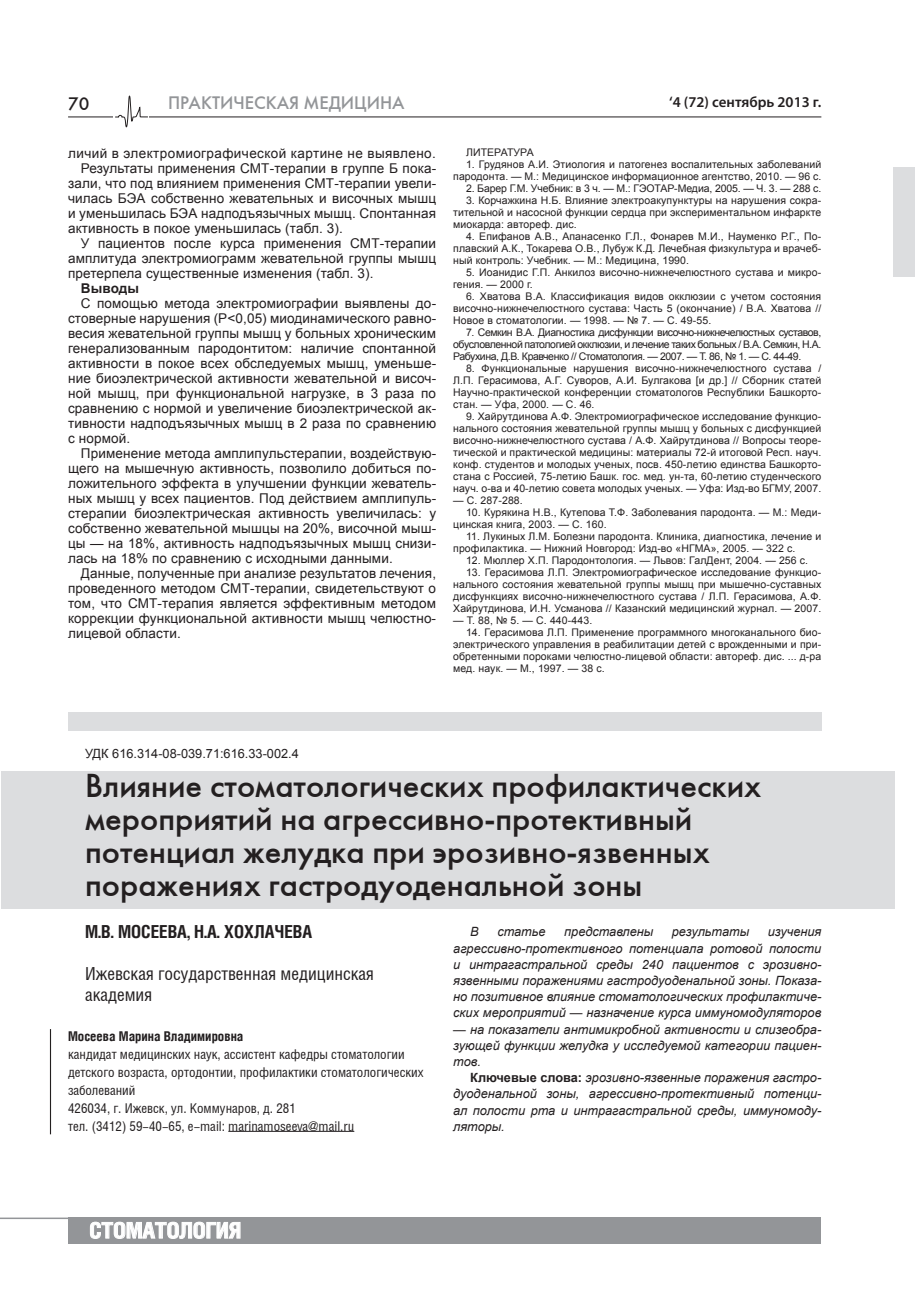
<style>
.page{position:relative;width:915px;height:1297px;background:#fff}
.page>*{position:absolute;margin:0;border:0;box-sizing:border-box;transform-origin:0 0}
.t1{font:33px/33px "Futuris C";color:#231f20}
.t2{font:700 21.75px "Helios Cond";color:#fff;scale:1.05 1}
.t3{font:18px/21px "Helios Cond";color:#231f20}
.t4{font:700 18px "Helios Cond";color:#231f20}
.t5{font:18px "Futuris C";color:#939598}
.t6{font:18px "Futuris C";color:#231f20}
.t7{font:600 15px "Myriad Pro";color:#231f20}
.t8{font:13.5px/15px "Arial";letter-spacing:.01em;color:#231f20;text-align:justify}
.t9{font:13.5px/18px "Helios Cond";color:#231f20}
.t10{font:13.5px "Arial";letter-spacing:.03em;color:#231f20}
.t11{font:700 13.5px "Helios Cond";color:#231f20}
.t12{font:700 13.5px "Arial";color:#231f20}
.t13{font:italic 12.75px/16.2px "Arial";color:#231f20;text-align:justify}
.t14{font:12.75px "Arial";color:#231f20}
.t15{font:10.5px/12px "Arial";letter-spacing:.01em;color:#231f20;text-align:justify}
.t16{font:10.5px "Arial";letter-spacing:-.01em;color:#231f20}
.s1{font-weight:700;font-style:normal}
</style>
<div class="page">
<hr style="left:68px;top:117px;width:753px;height:1px;background:#231f20">
<svg style="left:114px;top:95px;width:35px;height:33px"></svg>
<div style="left:68px;top:1218px;width:751px;height:26px;background:#939598"></div>
<svg style="left:90px;top:1221px;width:150px;height:18px"></svg>
<hr style="left:0;top:1217px;width:269px;height:2px;background:#939598">
<div style="left:1px;top:771px;width:892px;height:138px;background:#dcdddf"></div>
<hr style="left:50px;top:1029px;width:1px;height:105px;background:#231f20">
<div style="left:68px;top:712px;width:752px;height:19px;background:#dcdddf"></div>
<hr style="left:228px;top:1131px;width:126px;height:1px;background:#231f20">
<div style="left:893px;top:167px;width:21px;height:110px;background:#dcdddf"></div>
<h3 class="t6" style="left:68px;top:93px;width:23px">70</h3>
<h3 class="t5" style="left:168px;top:92px;width:238px">ПРАКТИЧЕСКАЯ МЕДИЦИНА</h3>
<p class="t10" style="left:68px;top:144px;width:369px">личий в электромиографической картине не выявлено.</p>
<p class="t8" style="left:81px;top:161px;width:357px">Результаты применения СМТ-терапии в группе Б пока-</p>
<p class="t8" style="left:68px;top:176px;width:369px">зали, что под влиянием применения СМТ-терапии увели-</p>
<p class="t8" style="left:68px;top:191px;width:369px">чилась БЭА собственно жевательных и височных мышц</p>
<p class="t8" style="left:68px;top:206px;width:369px">и уменьшилась БЭА надподъязычных мышц. Спонтанная</p>
<p class="t8" style="left:68px;top:221px;width:276px">активность в покое уменьшилась (табл. 3).</p>
<p class="t8" style="left:81px;top:236px;width:357px">У пациентов после курса применения СМТ-терапии</p>
<p class="t8" style="left:68px;top:251px;width:369px">амплитуда электромиограмм жевательной группы мышц</p>
<p class="t8" style="left:68px;top:266px;width:307px">претерпела существенные изменения (табл. 3).</p>
<p class="t12" style="left:81px;top:279px;width:60px">Выводы</p>
<p class="t8" style="left:68px;top:296px;width:369px;text-indent:13px">С помощью метода электромиографии выявлены до&shy;стоверные нарушения (Р&lt;0,05) миодинамического равно&shy;весия жевательной группы мышц у больных хроническим генерализованным пародонтитом: наличие спонтанной активности в покое всех обследуемых мышц, уменьше&shy;ние биоэлектрической активности жевательной и височ&shy;ной мышц, при функциональной нагрузке, в 3 раза по сравнению с нормой и увеличение биоэлектрической ак&shy;тивности надподъязычных мышц в 2 раза по сравнению с нормой.</p>
<p class="t8" style="left:68px;top:446px;width:369px;text-indent:13px">Применение метода амплипульстерапии, воздействую&shy;щего на мышечную активность, позволило добиться по&shy;ложительного эффекта в улучшении функции жеватель&shy;ных мышц у всех пациентов. Под действием амплипуль&shy;стерапии биоэлектрическая активность увеличилась: у собственно жевательной мышцы на 20%, височной мыш&shy;цы — на 18%, активность надподъязычных мышц снизи&shy;лась на 18% по сравнению с исходными данными.</p>
<p class="t8" style="left:68px;top:566px;width:369px;text-indent:13px">Данные, полученные при анализе результатов лечения, проведенного методом СМТ-терапии, свидетельствуют о том, что СМТ-терапия является эффективным методом коррекции функциональной активности мышц челюстно&shy;лицевой области.</p>
<h3 class="t7" style="left:669px;top:92px;width:153px">‘4 (72) сентябрь 2013 г.</h3>
<p class="t15" style="left:466px;top:146px;width:69px">ЛИТЕРАТУРА</p>
<p class="t15" style="left:453px;top:158px;width:369px;text-align:right">1. Грудянов А.И. Этиология и патогенез воспалительных заболеваний пародонта. — М.: Медицинское информационное агентство, 2010. — 96 с.</p>
<p class="t16" style="left:466px;top:181px;width:356px">2. Барер Г.М. Учебник: в 3 ч. — М.: ГЭОТАР-Медиа, 2005. — Ч. 3. — 288 с.</p>
<p class="t15" style="left:453px;top:194px;width:369px;text-indent:13px">3. Корчажкина Н.Б. Влияние электроакупунктуры на нарушения сокра&shy;тительной и насосной функции сердца при экспериментальном инфаркте миокарда: автореф. дис.</p>
<p class="t15" style="left:453px;top:230px;width:369px;text-indent:13px">4. Епифанов А.В., Апанасенко Г.Л., Фонарев М.И., Науменко Р.Г., По&shy;плавский А.К., Токарева О.В., Лубуж К.Д. Лечебная физкультура и врачеб&shy;ный контроль: Учебник. — М.: Медицина, 1990.</p>
<p class="t15" style="left:453px;top:266px;width:369px;text-indent:13px">5. Иоанидис Г.П. Анкилоз височно-нижнечелюстного сустава и микро&shy;гения. — 2000 г.</p>
<p class="t15" style="left:453px;top:290px;width:369px;text-indent:13px">6. Хватова В.А. Классификация видов окклюзии с учетом состояния височно-нижнечелюстного сустава: Часть 5 (окончание) / В.А. Хватова // Новое в стоматологии. — 1998. — № 7. — С. 49-55.</p>
<p class="t15" style="left:453px;top:326px;width:369px;text-indent:13px">7. Семкин В.А. Диагностика дисфункции височно-нижнечелюстных суставов, обусловленной патологией окклюзии, и лечение таких больных / В.А. Семкин, Н.А.<br>Рабухина, Д.В. Кравченко // Стоматология. — 2007. — Т. 86, № 1. — С. 44-49.</p>
<p class="t15" style="left:453px;top:362px;width:369px;text-indent:13px">8. Функциональные нарушения височно-нижнечелюстного сустава / Л.П. Герасимова, А.Г. Суворов, А.И. Булгакова [и др.] // Сборник статей Научно-практической конференции стоматологов Республики Башкорто&shy;стан. — Уфа, 2000. — С. 46.</p>
<p class="t15" style="left:453px;top:410px;width:369px;text-indent:13px">9. Хайрутдинова А.Ф. Электромиографическое исследование функцио&shy;нального состояния жевательной группы мышц у больных с дисфункцией височно-нижнечелюстного сустава / А.Ф. Хайрутдинова // Вопросы теоре&shy;тической и практической медицины: материалы 72-й итоговой Респ. науч. конф. студентов и молодых ученых, посв. 450-летию единства Башкорто&shy;стана с Россией, 75-летию Башк. гос. мед. ун-та, 60-летию студенческого науч. о-ва и 40-летию совета молодых ученых. — Уфа: Изд-во БГМУ, 2007.</p>
<p class="t15" style="left:453px;top:494px;width:71px">— С. 287-288.</p>
<p class="t15" style="left:453px;top:506px;width:369px;text-indent:13px">10. Курякина Н.В., Кутепова Т.Ф. Заболевания пародонта. — М.: Меди&shy;цинская книга, 2003. — С. 160.</p>
<p class="t15" style="left:453px;top:530px;width:369px;text-indent:13px">11. Лукиных Л.М. Болезни пародонта. Клиника, диагностика, лечение и профилактика. — Нижний Новгород: Изд-во «НГМА», 2005. — 322 с.</p>
<p class="t15" style="left:466px;top:554px;width:343px">12. Мюллер Х.П. Пародонтология. — Львов: ГалДент, 2004. — 256 с.</p>
<p class="t15" style="left:453px;top:566px;width:369px;text-indent:13px">13. Герасимова Л.П. Электромиографическое исследование функцио&shy;нального состояния жевательной группы мышц при мышечно-суставных дисфункциях височно-нижнечелюстного сустава / Л.П. Герасимова, А.Ф.<br>Хайрутдинова, И.Н. Усманова // Казанский медицинский журнал. — 2007.</p>
<p class="t15" style="left:453px;top:614px;width:140px">— Т. 88, № 5. — С. 440-443.</p>
<p class="t15" style="left:453px;top:626px;width:369px;text-indent:13px">14. Герасимова Л.П. Применение программного многоканального био&shy;электрического управления в реабилитации детей с врожденными и при&shy;обретенными пороками челюстно-лицевой области: автореф. дис. ... д-ра мед. наук. — М., 1997. — 38 с.</p>
<p class="t14" style="left:85px;top:745px;width:215px">УДК 616.314-08-039.71:616.33-002.4</p>
<h1 class="t1" style="left:85px;top:769px;width:677px">Влияние стоматологических профилактических мероприятий на агрессивно-протективный потенциал желудка при эрозивно-язвенных поражениях гастродуоденальной зоны</h1>
<h3 class="t4" style="left:85px;top:921px;width:44px">М.В. МОСЕЕВА</h3>
<h3 class="t4" style="left:187px;top:921px;width:48px">, Н.А. ХОХЛАЧЕВА</h3>
<h3 class="t3" style="left:85px;top:964px;width:290px">Ижевская государственная медицинская академия</h3>
<p class="t11" style="left:68px;top:1028px;width:177px">Мосеева Марина Владимировна</p>
<p class="t9" style="left:68px;top:1045px;width:357px">кандидат медицинских наук, ассистент кафедры стоматологии детского возраста, ортодонтии, профилактики стоматологических заболеваний<br>426034, г. Ижевск, ул. Коммунаров, д. 281<br>тел. (3412) 59-40-65, e-mail: marinamoseeva@mail.ru</p>
<p class="t13" style="left:470px;top:924px;width:10px">В</p>
<p class="t13" style="left:497px;top:924px;width:50px">статье</p>
<p class="t13" style="left:564px;top:924px;width:90px">представлены</p>
<p class="t13" style="left:671px;top:924px;width:79px">результаты</p>
<p class="t13" style="left:453px;top:924px;width:369px;text-indent:314px">изучения агрессивно-протективного потенциала ротовой полости и интрагастральной среды 240 пациентов с эрозивно&shy;язвенными поражениями гастродуоденальной зоны. Показа&shy;но позитивное влияние стоматологических профилактиче&shy;ских мероприятий — назначение курса иммуномодуляторов</p>
<p class="t13" style="left:453px;top:1021px;width:369px">— на показатели антимикробной активности и слизеобра&shy;зующей функции желудка у исследуемой категории пациен&shy;тов.</p>
<p class="t13" style="left:453px;top:1070px;width:369px;text-indent:17px"><span class="s1">Ключевые слова:</span> эрозивно-язвенные поражения гастро&shy;дуоденальной зоны, агрессивно-протективный потенци&shy;ал полости рта и интрагастральной среды, иммуномоду&shy;ляторы.</p>
<h2 class="t2" style="left:89px;top:1217px;width:146px">стоматология</h2>
</div>
